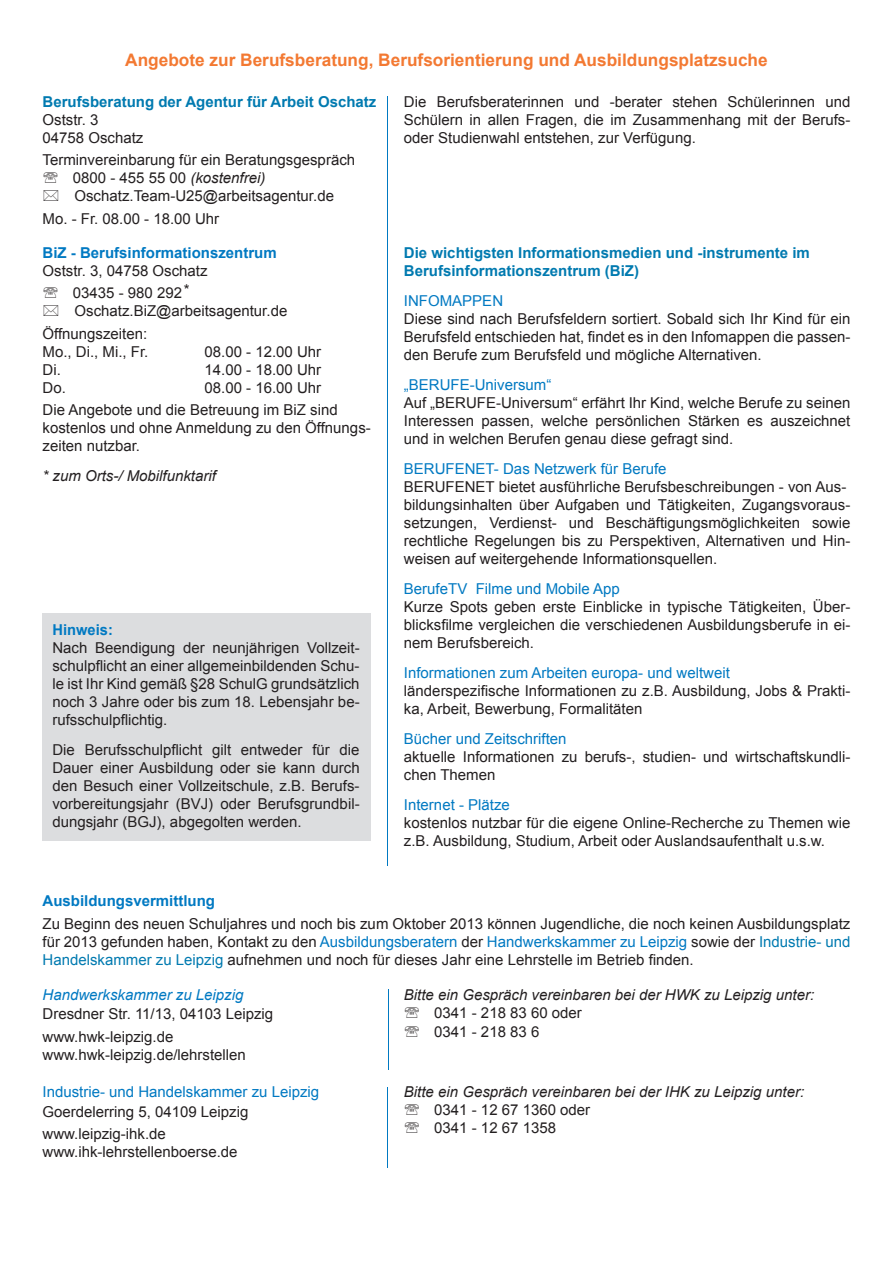
<style>
.page{position:relative;width:893px;height:1263px;background:#fff}
.page>*{position:absolute;margin:0;border:0;box-sizing:border-box;transform-origin:0 0}
.t1{font:700 17.25px "Arial";color:#f37932}
.t2{font:15px/18px "Arial";color:#231f20}
.t3{font:15px "Arial";color:#0079c2}
.t4{font:italic 15px "Arial";color:#231f20}
.t5{font:700 15px/18px "Arial";color:#007ab0}
.t6{font:700 15px "Arial";color:#0079c2}
.t7{font:italic 15px "Arial";color:#0079c2}
.s1{font-style:italic}
.s2{color:#0079c2}
.s3{color:#007ab0}
</style>
<div class="page">
<hr style="left:388px;top:989px;width:1px;height:80px;background:#0079c2">
<hr style="left:388px;top:1087px;width:1px;height:81px;background:#0079c2">
<hr style="left:387px;top:96px;width:1px;height:769px;background:#0079c2">
<div style="left:43px;top:613px;width:328px;height:228px;background:#dcdddf"></div>
<p class="t1" style="left:125px;top:48px;width:644px">Angebote zur Berufsberatung, Berufsorientierung und Ausbildungsplatzsuche</p>
<p class="t2" style="left:404px;top:92px;width:448px;text-align:justify">Die Berufsberaterinnen und -berater stehen Schülerinnen und Schülern in allen Fragen, die im Zusammenhang mit der Berufs&shy;oder Studienwahl entstehen, zur Verfügung.</p>
<p class="t5" style="left:43px;top:93px;width:335px">Berufsberatung der Agentur für Arbeit Oschatz</p>
<p class="t2" style="left:43px;top:110px;width:102px">Oststr. 3<br>04758 Oschatz</p>
<p class="t2" style="left:73px;top:151px;width:284px;text-indent:-30px">Terminvereinbarung für ein Beratungsgespräch<br>0800 - 455 55 00 <span class="s1">(kostenfrei)<br></span>Oschatz.Team-U25@arbeitsagentur.de</p>
<p class="t2" style="left:43px;top:209px;width:178px">Mo. - Fr. 08.00 - 18.00 Uhr</p>
<p class="t6" style="left:43px;top:242px;width:236px">BiZ - Berufsinformationszentrum</p>
<p class="t2" style="left:73px;top:259px;width:136px;line-height:22.5px;text-indent:-30px">Oststr. 3, 04758 Oschatz<br>03435 - 980 292*</p>
<p class="t2" style="left:43px;top:300px;width:246px;line-height:22.5px;text-indent:32px">Oschatz.BiZ@arbeitsagentur.de<br>Öffnungszeiten:</p>
<p class="t2" style="left:43px;top:342px;width:107px">Mo., Di., Mi., Fr.</p>
<p class="t2" style="left:205px;top:342px;width:118px">08.00 - 12.00 Uhr</p>
<p class="t2" style="left:43px;top:360px;width:20px">Di.</p>
<p class="t2" style="left:205px;top:360px;width:118px">14.00 - 18.00 Uhr</p>
<p class="t2" style="left:43px;top:378px;width:25px">Do.</p>
<p class="t2" style="left:43px;top:376px;width:297px;line-height:22.5px;text-indent:162px">08.00 - 16.00 Uhr<br>Die Angebote und die Betreuung im BiZ sind</p>
<p class="t2" style="left:43px;top:419px;width:330px">kostenlos und ohne Anmeldung zu den Öffnungs&shy;zeiten nutzbar.</p>
<p class="t4" style="left:43px;top:466px;width:175px">* zum Orts-/ Mobilfunktarif</p>
<p class="t6" style="left:52px;top:620px;width:62px">Hinweis:</p>
<p class="t2" style="left:52px;top:639px;width:309px;text-align:justify">Nach Beendigung der neunjährigen Vollzeit&shy;schulpflicht an einer allgemeinbildenden Schu&shy;le ist Ihr Kind gemäß §28 SchulG grundsätzlich noch 3 Jahre oder bis zum 18. Lebensjahr be&shy;rufsschulpflichtig.</p>
<p class="t2" style="left:52px;top:741px;width:309px;text-align:justify">Die Berufsschulpflicht gilt entweder für die Dauer einer Ausbildung oder sie kann durch den Besuch einer Vollzeitschule, z.B. Berufs&shy;vorbereitungsjahr (BVJ) oder Berufsgrundbil&shy;dungsjahr (BGJ), abgegolten werden.</p>
<p class="t5" style="left:404px;top:244px;width:407px">Die wichtigsten Informationsmedien und -instrumente im<br>Berufsinformationszentrum (BiZ)</p>
<p class="t3" style="left:404px;top:290px;width:101px">INFOMAPPEN</p>
<p class="t2" style="left:404px;top:309px;width:448px;text-align:justify">Diese sind nach Berufsfeldern sortiert. Sobald sich Ihr Kind für ein Berufsfeld entschieden hat, findet es in den Infomappen die passen&shy;den Berufe zum Berufsfeld und mögliche Alternativen.</p>
<p class="t3" style="left:404px;top:374px;width:149px">„BERUFE-Universum“</p>
<p class="t2" style="left:404px;top:393px;width:448px;text-align:justify">Auf „BERUFE-Universum“ erfährt Ihr Kind, welche Berufe zu seinen Interessen passen, welche persönlichen Stärken es auszeichnet und in welchen Berufen genau diese gefragt sind.</p>
<p class="t3" style="left:404px;top:458px;width:264px">BERUFENET- Das Netzwerk für Berufe</p>
<p class="t2" style="left:404px;top:477px;width:448px">BERUFENET bietet ausführliche Berufsbeschreibungen - von Aus&shy;bildungsinhalten über Aufgaben und Tätigkeiten, Zugangsvoraus&shy;setzungen, Verdienst- und Beschäftigungsmöglichkeiten sowie rechtliche Regelungen bis zu Perspektiven, Alternativen und Hin&shy;weisen auf weitergehende Informationsquellen.</p>
<p class="t3" style="left:404px;top:578px;width:217px">BerufeTV Filme und Mobile App</p>
<p class="t2" style="left:404px;top:597px;width:448px;text-align:justify">Kurze Spots geben erste Einblicke in typische Tätigkeiten, Über&shy;blicksfilme vergleichen die verschiedenen Ausbildungsberufe in ei&shy;nem Berufsbereich.</p>
<p class="t3" style="left:404px;top:662px;width:327px">Informationen zum Arbeiten europa- und weltweit</p>
<p class="t2" style="left:404px;top:681px;width:448px">länderspezifische Informationen zu z.B. Ausbildung, Jobs &amp; Prakti&shy;ka, Arbeit, Bewerbung, Formalitäten</p>
<p class="t3" style="left:404px;top:728px;width:164px">Bücher und Zeitschriften</p>
<p class="t2" style="left:404px;top:747px;width:448px">aktuelle Informationen zu berufs-, studien- und wirtschaftskundli&shy;chen Themen</p>
<p class="t3" style="left:404px;top:794px;width:107px">Internet - Plätze</p>
<p class="t2" style="left:404px;top:813px;width:448px">kostenlos nutzbar für die eigene Online-Recherche zu Themen wie z.B. Ausbildung, Studium, Arbeit oder Auslandsaufenthalt u.s.w.</p>
<p class="t6" style="left:43px;top:891px;width:174px">Ausbildungsvermittlung</p>
<p class="t2" style="left:43px;top:914px;width:809px;text-align:justify">Zu Beginn des neuen Schuljahres und noch bis zum Oktober 2013 können Jugendliche, die noch keinen Ausbildungsplatz für 2013 gefunden haben, Kontakt zu den <span class="s2">Ausbildungsberatern</span> der <span class="s2">Handwerkskammer zu Leipzig</span> sowie der <span class="s3">Industrie- und Handelskammer zu Leipzig</span> aufnehmen und noch für dieses Jahr eine Lehrstelle im Betrieb finden.</p>
<p class="t7" style="left:43px;top:985px;width:202px">Handwerkskammer zu Leipzig</p>
<p class="t2" style="left:43px;top:1003px;width:232px;line-height:22.5px">Dresdner Str. 11/13, 04103 Leipzig www.hwk-leipzig.de</p>
<p class="t2" style="left:43px;top:1045px;width:205px">www.hwk-leipzig.de/lehrstellen</p>
<p class="t3" style="left:43px;top:1082px;width:278px">Industrie- und Handelskammer zu Leipzig</p>
<p class="t2" style="left:43px;top:1100px;width:207px;line-height:22.5px">Goerdelerring 5, 04109 Leipzig www.leipzig-ihk.de</p>
<p class="t2" style="left:43px;top:1143px;width:197px">www.ihk-lehrstellenboerse.de</p>
<p class="t4" style="left:404px;top:985px;width:412px">Bitte ein Gespräch vereinbaren bei der HWK zu Leipzig unter:</p>
<p class="t2" style="left:434px;top:1003px;width:149px;line-height:19.5px">0341 - 218 83 60 oder<br>0341 - 218 83 6</p>
<p class="t4" style="left:404px;top:1082px;width:402px">Bitte ein Gespräch vereinbaren bei der IHK zu Leipzig unter:</p>
<p class="t2" style="left:434px;top:1101px;width:157px">0341 - 12 67 1360 oder<br>0341 - 12 67 1358</p>
</div>
